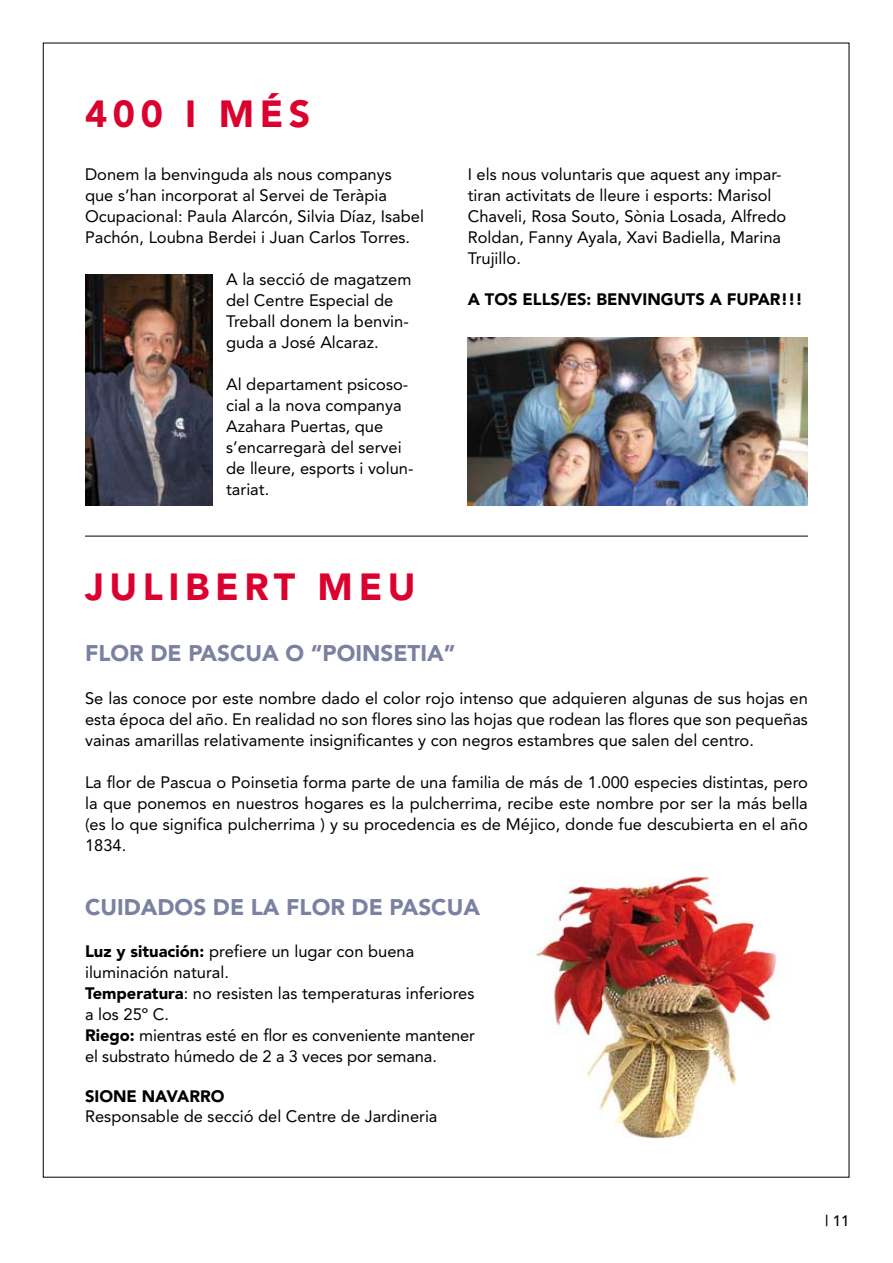
<style>
.page{position:relative;width:893px;height:1263px;background:#fff}
.page>*{position:absolute;margin:0;border:0;box-sizing:border-box;transform-origin:0 0}
.t1{font:900 37.5px "Avenir";letter-spacing:.15em;color:#dc002e}
.t2{font:900 22.5px "Avenir";color:#7b81a1}
.t3{font:16.5px/21px "Avenir";color:#000}
.t4{font:900 16.5px "Avenir";color:#000}
.t5{font:500 15px "Avenir";color:#000}
.s1{font-weight:900}
</style>
<div class="page">
<img style="left:468px;top:337px;width:340px;height:168px">
<img style="left:535px;top:876px;width:242px;height:262px">
<img style="left:85px;top:274px;width:128px;height:231px">
<hr style="left:85px;top:536px;width:723px;height:1px;background:#000">
<h1 class="t1" style="left:85px;top:91px;width:227px">400 I MÉS</h1>
<p class="t3" style="left:85px;top:164px;width:341px">Donem la benvinguda als nous companys que s’han incorporat al Servei de Teràpia Ocupacional: Paula Alarcón, Silvia Díaz, Isabel Pachón, Loubna Berdei i Juan Carlos Torres.</p>
<p class="t3" style="left:226px;top:269px;width:187px">A la secció de magatzem del Centre Especial de<br>Treball donem la benvin&shy;guda a José Alcaraz.</p>
<p class="t3" style="left:226px;top:374px;width:189px">Al departament psicoso&shy;cial a la nova companya<br>Azahara Puertas, que s’encarregarà del servei de lleure, esports i volun&shy;tariat.</p>
<p class="t3" style="left:468px;top:164px;width:320px">I els nous voluntaris que aquest any impar&shy;tiran activitats de lleure i esports: Marisol Chaveli, Rosa Souto, Sònia Losada, Alfredo Roldan, Fanny Ayala, Xavi Badiella, Marina Trujillo.</p>
<p class="t4" style="left:468px;top:289px;width:29px">A TOS</p>
<p class="t4" style="left:522px;top:289px;width:10px">ELLS</p>
<p class="t4" style="left:560px;top:289px;width:244px">/ES: BENVINGUTS A FUPAR!!!</p>
<h1 class="t1" style="left:85px;top:564px;width:327px">JU LIBERT MEU</h1>
<h2 class="t2" style="left:85px;top:639px;width:29px">FLOR</h2>
<h2 class="t2" style="left:150px;top:639px;width:53px">DE PASC</h2>
<h2 class="t2" style="left:245px;top:639px;width:106px">UA O “POINSETIA</h2>
<h2 class="t2" style="left:444px;top:639px;width:13px">”</h2>
<p class="t3" style="left:85px;top:688px;width:724px;text-align:justify">Se las conoce por este nombre dado el color rojo intenso que adquieren algunas de sus hojas en esta época del año. En realidad no son flores sino las hojas que rodean las flores que son pequeñas vainas amarillas relativamente insignificantes y con negros estambres que salen del centro.</p>
<p class="t3" style="left:85px;top:772px;width:724px;text-align:justify">La flor de Pascua o Poinsetia forma parte de una familia de más de 1.000 especies distintas, pero la que ponemos en nuestros hogares es la pulcherrima, recibe este nombre por ser la más bella (es lo que significa pulcherrima ) y su procedencia es de Méjico, donde fue descubierta en el año 1834.</p>
<h2 class="t2" style="left:85px;top:893px;width:48px">CUIDADOS</h2>
<h2 class="t2" style="left:213px;top:893px;width:103px">DE LA FLOR</h2>
<h2 class="t2" style="left:352px;top:893px;width:53px">DE PASC</h2>
<h2 class="t2" style="left:447px;top:893px;width:30px">UA</h2>
<p class="t3" style="left:85px;top:940px;width:392px"><span class="s1">LUZ Y SITUACIÓN:</span> prefiere un lugar con buena iluminación natural.<br><span class="s1">TEMPERATURA</span>: no resisten las temperaturas inferiores a los 25º C.<br><span class="s1">RIEGO:</span> mientras esté en flor es conveniente mantener el substrato húmedo de 2 a 3 veces por semana.</p>
<p class="t4" style="left:85px;top:1086px;width:141px">SIONE NAVARRO</p>
<p class="t3" style="left:85px;top:1105px;width:354px">Responsable de secció del Centre de Jardineria</p>
<p class="t5" style="left:825px;top:1212px;width:26px">| 11</p>
</div>
